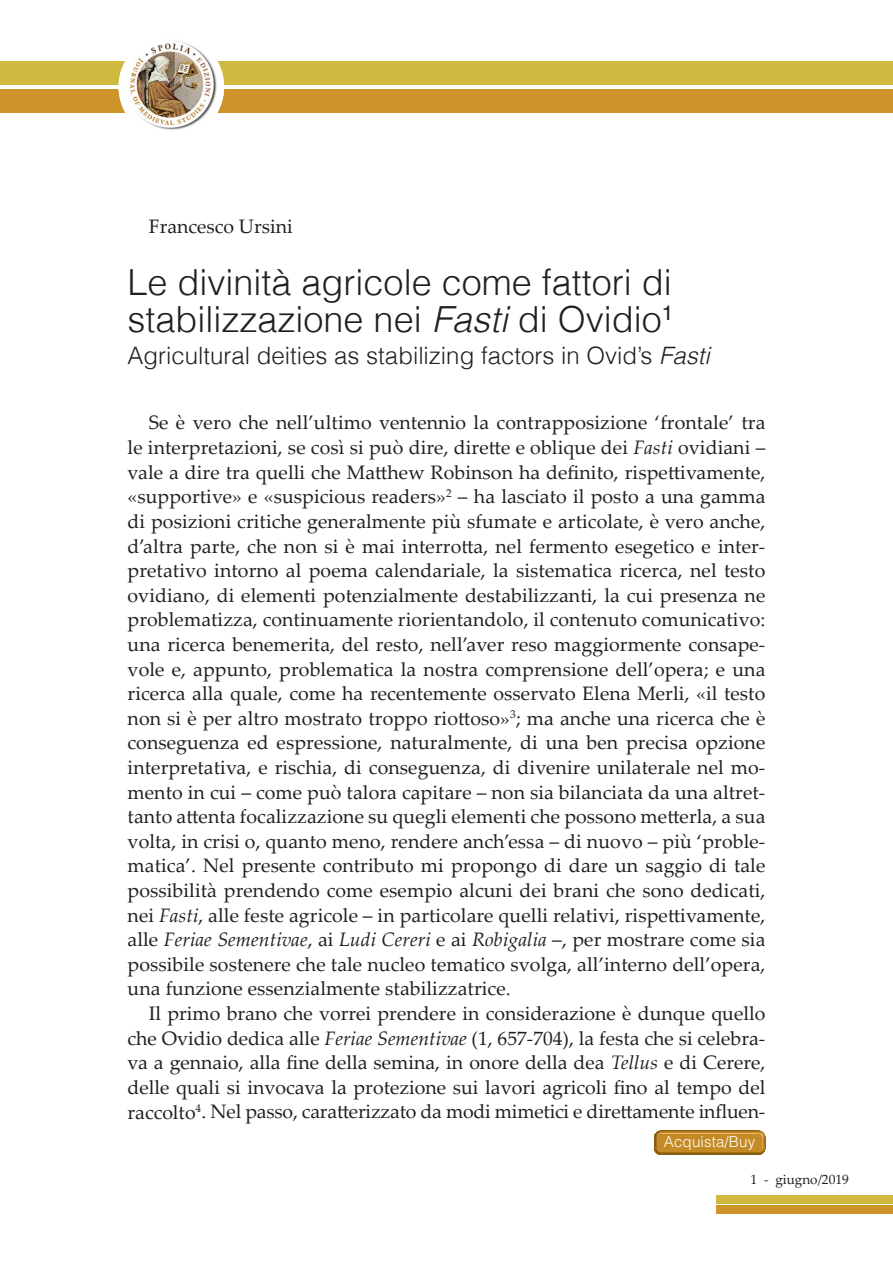
<style>
.page{position:relative;width:893px;height:1263px;background:#fff}
.page>*{position:absolute;margin:0;border:0;box-sizing:border-box;transform-origin:0 0}
.t1{font:300 36px/37.5px "Helvetica";color:#231f20}
.t2{font:300 24px "Helvetica";color:#231f20}
.t3{font:19.5px/24.6px "Palatino Linotype";color:#231f20;text-align:justify}
.t4{font:300 15.15px "Helvetica";letter-spacing:.01em;color:#fff}
.t5{font:13.5px "Palatino Linotype";color:#231f20}
.s1{font-style:italic}
</style>
<div class="page">
<div style="left:716px;top:1195px;width:177px;height:8px;background:#cfb93f"></div>
<div style="left:716px;top:1205px;width:177px;height:9px;background:#cc942a"></div>
<div style="left:0;top:61px;width:893px;height:23px;background:#cfb93f"></div>
<div style="left:0;top:90px;width:893px;height:23px;background:#cc942a"></div>
<img style="left:119px;top:34px;width:105px;height:106px;border-radius:53px">
<svg style="left:758px;top:1130px;width:8px;height:25px"></svg>
<hr style="left:661px;top:1153px;width:97px;height:1px;background:#89610f">
<hr style="left:661px;top:1154px;width:97px;height:1px;background:#855e0e">
<div style="left:657px;top:1133px;width:105px;height:19px;background:#c48a25;border-radius:4px"></div>
<hr style="left:661px;top:1133px;width:97px;height:1px;background:#e8b667">
<hr style="left:661px;top:1132px;width:97px;height:1px;background:#b88221">
<hr style="left:661px;top:1131px;width:97px;height:1px;background:#9e7018">
<hr style="left:661px;top:1130px;width:97px;height:1px;background:#936814">
<svg style="left:654px;top:1130px;width:7px;height:25px"></svg>
<p class="t3" style="left:149px;top:213px;width:145px">Francesco Ursini</p>
<h1 class="t1" style="left:128px;top:262px;width:547px">Le divinità agricole come fattori di stabilizzazione nei <span class="s1">Fasti</span> di Ovidio<sup>1</sup></h1>
<p class="t2" style="left:128px;top:336px;width:584px">Agricultural deities as stabilizing factors in Ovid’s <span class="s1">Fasti</span></p>
<p class="t3" style="left:128px;top:410px;width:639px;text-indent:21px">Se è vero che nell’ultimo ventennio la contrapposizione ‘frontale’ tra le interpretazioni, se così si può dire, dirette e oblique dei <span class="s1">Fasti</span> ovidiani – vale a dire tra quelli che Matthew Robinson ha definito, rispettivamente, «supportive» e «suspicious readers»<sup>2</sup> – ha lasciato il posto a una gamma di posizioni critiche generalmente più sfumate e articolate, è vero anche, d’altra parte, che non si è mai interrotta, nel fermento esegetico e inter&shy;pretativo intorno al poema calendariale, la sistematica ricerca, nel testo ovidiano, di elementi potenzialmente destabilizzanti, la cui presenza ne problematizza, continuamente riorientandolo, il contenuto comunicativo: una ricerca benemerita, del resto, nell’aver reso maggiormente consape&shy;vole e, appunto, problematica la nostra comprensione dell’opera; e una ricerca alla quale, come ha recentemente osservato Elena Merli, «il testo non si è per altro mostrato troppo riottoso»<sup>3</sup>; ma anche una ricerca che è conseguenza ed espressione, naturalmente, di una ben precisa opzione interpretativa, e rischia, di conseguenza, di divenire unilaterale nel mo&shy;mento in cui – come può talora capitare – non sia bilanciata da una altret&shy;tanto attenta focalizzazione su quegli elementi che possono metterla, a sua volta, in crisi o, quanto meno, rendere anch’essa – di nuovo – più ‘proble&shy;matica’. Nel presente contributo mi propongo di dare un saggio di tale possibilità prendendo come esempio alcuni dei brani che sono dedicati, nei <span class="s1">Fasti</span>, alle feste agricole – in particolare quelli relativi, rispettivamente, alle <span class="s1">Feriae Sementivae</span>, ai <span class="s1">Ludi Cereri</span> e ai <span class="s1">Robigalia</span> –, per mostrare come sia possibile sostenere che tale nucleo tematico svolga, all’interno dell’opera, una funzione essenzialmente stabilizzatrice.</p>
<p class="t3" style="left:128px;top:1000px;width:639px;text-indent:21px">Il primo brano che vorrei prendere in considerazione è dunque quello che Ovidio dedica alle <span class="s1">Feriae Sementivae</span> (1, 657-704), la festa che si celebra&shy;va a gennaio, alla fine della semina, in onore della dea <span class="s1">Tellus</span> e di Cerere, delle quali si invocava la protezione sui lavori agricoli fino al tempo del raccolto<sup>4</sup>. Nel passo, caratterizzato da modi mimetici e direttamente influen-</p>
<p class="t4" style="left:664px;top:1132px;width:93px">Acquista/Buy</p>
<p class="t5" style="left:751px;top:1169px;width:100px">1 - giugno/2019</p>
</div>
